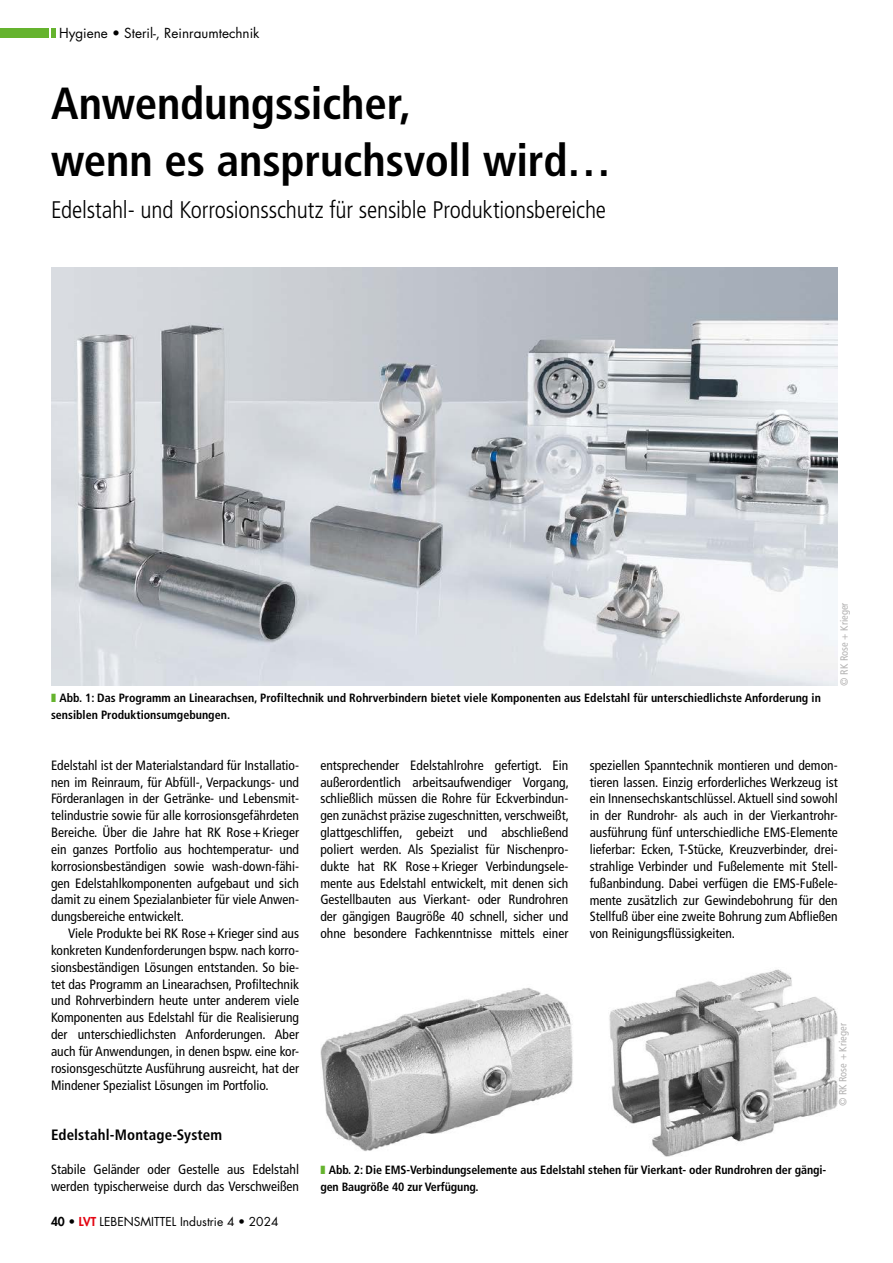
<style>
.page{position:relative;width:893px;height:1263px;background:#fff}
.page>*{position:absolute;margin:0;border:0;box-sizing:border-box;transform-origin:0 0}
.t1{font:700 condensed 45px/57px "Frutiger LT Std";letter-spacing:-.005em;color:#000}
.t2{font:300 condensed 24px "Frutiger LT Std";letter-spacing:-.01em;color:#000}
.t3{font:700 condensed 15px "Frutiger LT Std";letter-spacing:.01em;color:#000}
.t4{font:condensed 13.5px/16.8px "Frutiger LT Std";color:#000;text-align:justify}
.t5{font:13.5px "Futura Std";color:#000}
.t6{font:700 condensed 12px/16.8px "Frutiger LT Std";color:#000}
.t7{font:12px "Futura Std";color:#000}
.t8{font:condensed 10.5px "Frutiger LT Std";color:#b3b2b2}
.s1{color:#65b32e}
.s2{font-weight:800}
.s3{font-weight:800;color:#e30613}
</style>
<div class="page">
<img style="left:51px;top:268px;width:787px;height:418px">
<img style="left:320px;top:969px;width:518px;height:188px">
<hr style="left:51px;top:28px;width:4px;height:10px;background:#65b32e">
<div style="left:0;top:28px;width:48px;height:10px;background:#65b32e"></div>
<p class="t5" style="left:59px;top:24px;width:202px">Hygiene • Steril-, Reinraumtechnik</p>
<h1 class="t1" style="left:51px;top:75px;width:562px">Anwendungssicher,<br>wenn es anspruchsvoll wird…</h1>
<h2 class="t2" style="left:51px;top:196px;width:557px">Edelstahl- und Korrosionsschutz für sensible Produktionsbereiche</h2>
<p class="t6" style="left:51px;top:690px;width:771px"><span class="s1">❚</span> Abb. 1: Das Programm an Linearachsen, Profiltechnik und Rohrverbindern bietet viele Komponenten aus Edelstahl für unterschiedlichste Anforderung in sensiblen Produktionsumgebungen.</p>
<p class="t8" style="left:838px;top:686px;width:85px;rotate:-90deg">© RK Rose + Krieger</p>
<p class="t4" style="left:51px;top:757px;width:250px">Edelstahl ist der Materialstandard für Installatio&shy;nen im Reinraum, für Abfüll-, Verpackungs- und Förderanlagen in der Getränke- und Lebensmit&shy;telindustrie sowie für alle korrosionsgefährdeten Bereiche. Über die Jahre hat RK Rose+Krieger ein ganzes Portfolio aus hochtemperatur- und korrosionsbeständigen sowie wash-down-fähi&shy;gen Edelstahlkomponenten aufgebaut und sich damit zu einem Spezialanbieter für viele Anwen&shy;dungsbereiche entwickelt.</p>
<p class="t4" style="left:51px;top:925px;width:250px;text-indent:17px">Viele Produkte bei RK Rose+Krieger sind aus konkreten Kundenforderungen bspw. nach korro&shy;sionsbeständigen Lösungen entstanden. So bie&shy;tet das Programm an Linearachsen, Profiltechnik und Rohrverbindern heute unter anderem viele Komponenten aus Edelstahl für die Realisierung der unterschiedlichsten Anforderungen. Aber auch für Anwendungen, in denen bspw. eine kor&shy;rosionsgeschützte Ausführung ausreicht, hat der Mindener Spezialist Lösungen im Portfolio.</p>
<p class="t3" style="left:51px;top:1126px;width:173px">Edelstahl-Montage-System</p>
<p class="t4" style="left:51px;top:1161px;width:250px">Stabile Geländer oder Gestelle aus Edelstahl werden typischerweise durch das Verschweißen</p>
<p class="t7" style="left:51px;top:1214px;width:229px"><span class="s2">40 •</span> <span class="s3">LVT</span> LEBENSMITTEL Industrie 4 • 2024</p>
<p class="t4" style="left:320px;top:757px;width:250px">entsprechender Edelstahlrohre gefertigt. Ein außerordentlich arbeitsaufwendiger Vorgang, schließlich müssen die Rohre für Eckverbindun&shy;gen zunächst präzise zugeschnitten, verschweißt, glattgeschliffen, gebeizt und abschließend poliert werden. Als Spezialist für Nischenpro&shy;dukte hat RK Rose+Krieger Verbindungsele&shy;mente aus Edelstahl entwickelt, mit denen sich Gestellbauten aus Vierkant- oder Rundrohren der gängigen Baugröße 40 schnell, sicher und ohne besondere Fachkenntnisse mittels einer</p>
<p class="t4" style="left:590px;top:757px;width:250px">speziellen Spanntechnik montieren und demon&shy;tieren lassen. Einzig erforderliches Werkzeug ist ein Innensechskantschlüssel. Aktuell sind sowohl in der Rundrohr- als auch in der Vierkantrohr&shy;ausführung fünf unterschiedliche EMS-Elemente lieferbar: Ecken, T-Stücke, Kreuzverbinder, drei&shy;strahlige Verbinder und Fußelemente mit Stell&shy;fußanbindung. Dabei verfügen die EMS-Fußele&shy;mente zusätzlich zur Gewindebohrung für den Stellfuß über eine zweite Bohrung zum Abfließen von Reinigungsflüssigkeiten.</p>
<p class="t8" style="left:837px;top:1106px;width:85px;rotate:-90deg">© RK Rose + Krieger</p>
<p class="t6" style="left:320px;top:1161px;width:507px"><span class="s1">❚</span> Abb. 2: Die EMS-Verbindungselemente aus Edelstahl stehen für Vierkant- oder Rundrohren der gängi&shy;gen Baugröße 40 zur Verfügung.</p>
</div>
